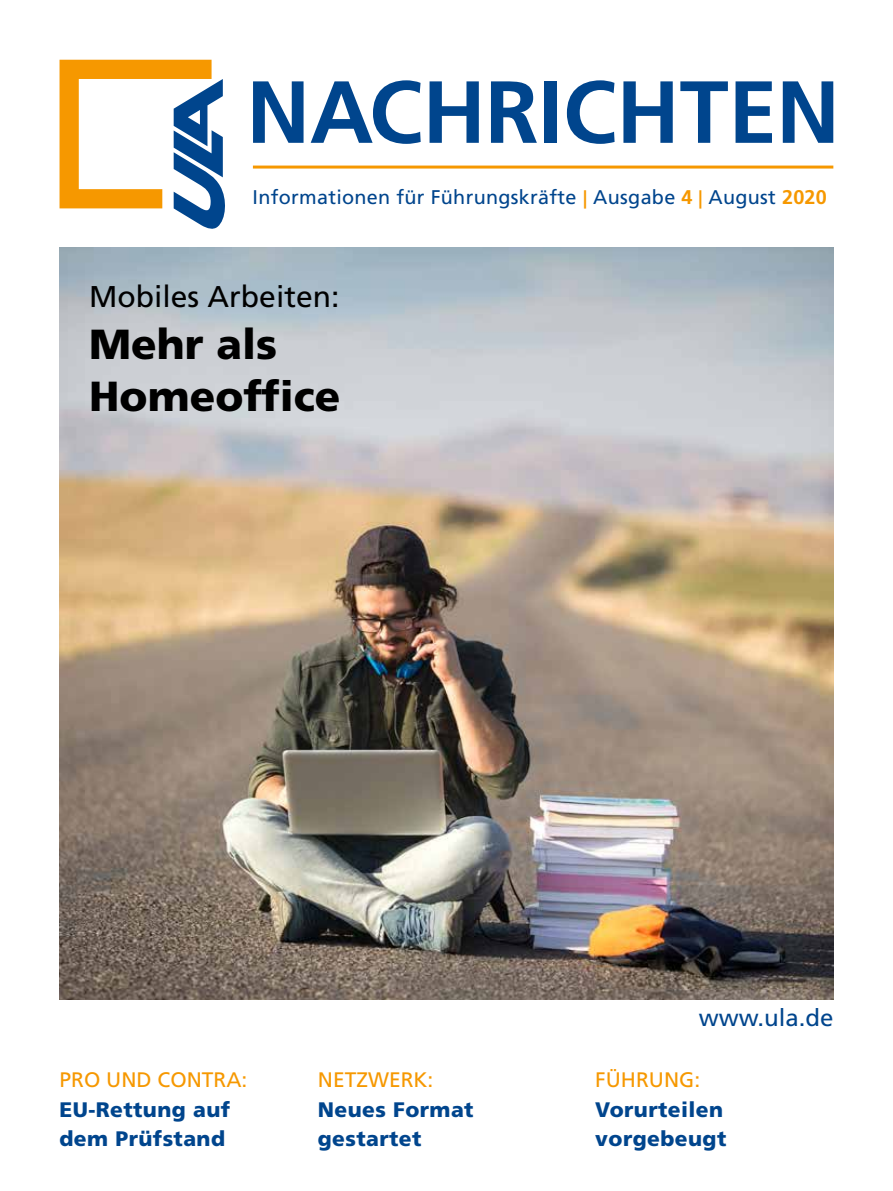
<style>
.page{position:relative;width:893px;height:1191px;background:#fff}
.page>*{position:absolute;margin:0;border:0;box-sizing:border-box;transform-origin:0 0}
.t1{font:700 88.05px "Frutiger LT Std";color:#00458d}
.t2{font:900 42px/52.1px "Frutiger LT Std";color:#000}
.t3{font:30px "Frutiger LT Std";color:#000}
.t4{font:24px "Frutiger LT Std";color:#00458d}
.t5{font:900 21px/29.7px "Frutiger LT Std";letter-spacing:.02em;color:#00458d}
.t6{font:21px "Frutiger LT Std";color:#f69800}
.t7{font:19.8px "Frutiger LT Std";letter-spacing:.015em;color:#00458d}
.s1{font-weight:700;font-size:18.3px;color:#f69800}
.s2{font-weight:700;color:#f69800}
</style>
<div class="page">
<img style="left:60px;top:247px;width:773px;height:752px">
<hr style="left:253px;top:165px;width:580px;height:3px;background:#f69800">
<div style="left:662px;top:971px;width:208px;height:95px;background:#fff;opacity:.75"></div>
<svg style="left:60px;top:60px;width:165px;height:169px"></svg>
<h1 class="t1" style="left:247px;top:60px;width:595px">NACHRICHTEN</h1>
<p class="t7" style="left:253px;top:186px;width:576px">Informationen für Führungskräfte <span class="s1">|</span> Ausgabe <span class="s2">4</span> <span class="s1">|</span> August <span class="s2">2020</span></p>
<h3 class="t3" style="left:89px;top:278px;width:252px">Mobiles Arbeiten:</h3>
<h2 class="t2" style="left:89px;top:318px;width:253px">Mehr als<br>Homeoffice</h2>
<p class="t6" style="left:60px;top:1067px;width:189px">PRO UND CONTRA:</p>
<p class="t5" style="left:60px;top:1094px;width:172px">EU-Rettung auf dem Prüfstand</p>
<p class="t6" style="left:318px;top:1067px;width:117px">NETZWERK:</p>
<p class="t5" style="left:318px;top:1094px;width:157px">Neues Format gestartet</p>
<p class="t4" style="left:699px;top:1003px;width:136px">www.ula.de</p>
<p class="t6" style="left:595px;top:1067px;width:106px">FÜHRUNG:</p>
<p class="t5" style="left:595px;top:1094px;width:133px">Vorurteilen vorgebeugt</p>
</div>
